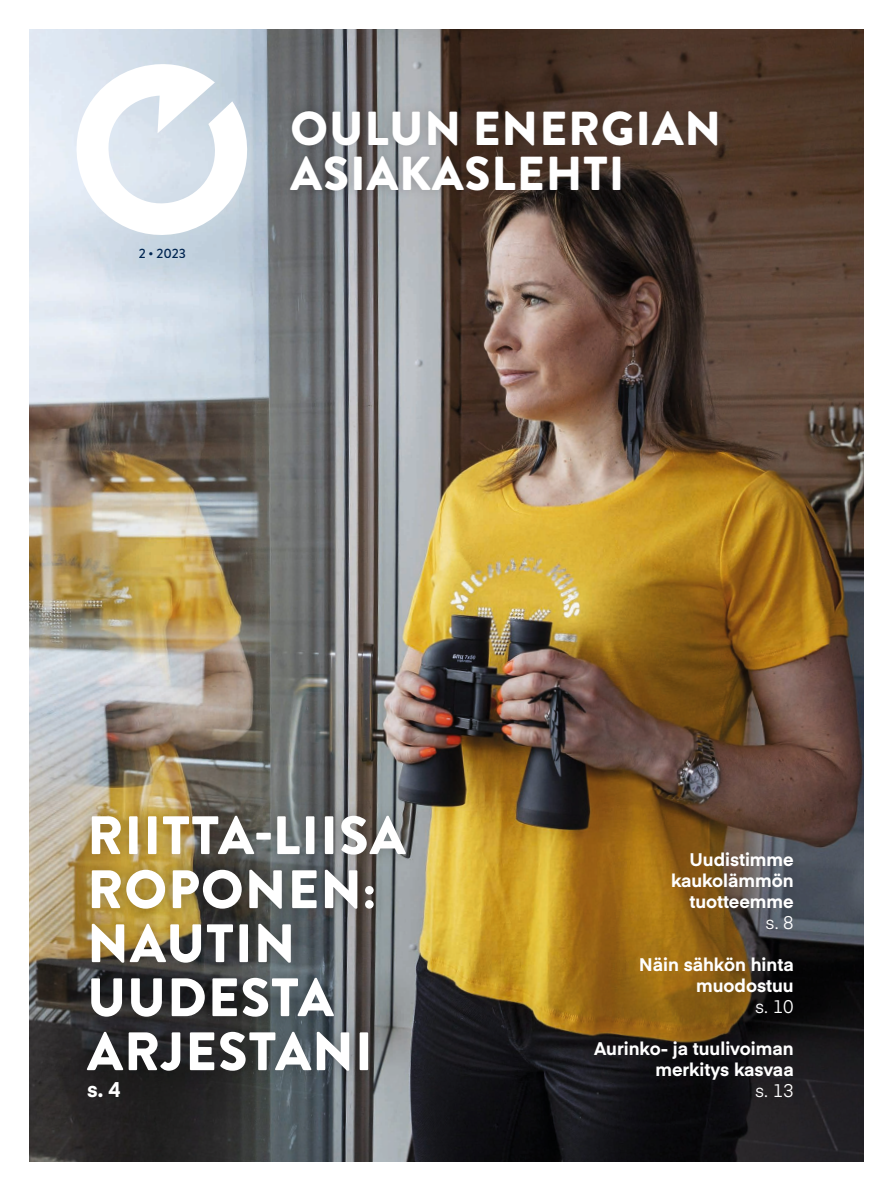
<style>
.page{position:relative;width:893px;height:1191px;background:#fff}
.page>*{position:absolute;margin:0;border:0;box-sizing:border-box;transform-origin:0 0}
.t1{font:900 54px/54px "Brandon Grotesque";letter-spacing:.02em;color:#fff}
.t2{font:900 47.55px/44.8px "Brandon Grotesque";letter-spacing:.02em;color:#fff}
.t3{font:700 21px "Eina 01";color:#fff}
.t4{font:700 18px/21px "Eina 01";color:#fff;text-align:right}
.t5{font:18px "Eina 01";color:#fff}
.t6{font:500 13.5px "Brandon Grotesque";color:#002d5c}
</style>
<div class="page">
<img style="left:30px;top:30px;width:833px;height:1131px">
<div style="left:280px;top:100px;width:448px;height:100px;background:#1d1d1b;opacity:.2"></div>
<div style="left:74px;top:802px;width:345px;height:309px;background:#1d1d1b;opacity:.3"></div>
<svg style="left:67px;top:64px;width:189px;height:173px"></svg>
<p class="t6" style="left:139px;top:243px;width:49px">2 • 2023</p>
<h2 class="t2" style="left:291px;top:106px;width:432px">OULUN ENERGIAN<br>ASIAKASLEHTI</h2>
<h1 class="t1" style="left:87px;top:809px;width:320px">RIITTA-LIISA<br>ROPONEN:<br>NAUTIN<br>UUDESTA<br>ARJESTANI</h1>
<p class="t3" style="left:87px;top:1074px;width:35px">s. 4</p>
<p class="t4" style="left:671px;top:848px;width:124px">Uudistimme kaukolämmön tuotteemme</p>
<p class="t5" style="left:766px;top:909px;width:30px">s. 8</p>
<p class="t4" style="left:639px;top:953px;width:156px">Näin sähkön hinta muodostuu</p>
<p class="t5" style="left:755px;top:993px;width:40px">s. 10</p>
<p class="t4" style="left:594px;top:1037px;width:201px">Aurinko- ja tuulivoiman merkitys kasvaa</p>
<p class="t5" style="left:755px;top:1077px;width:40px">s. 13</p>
</div>
